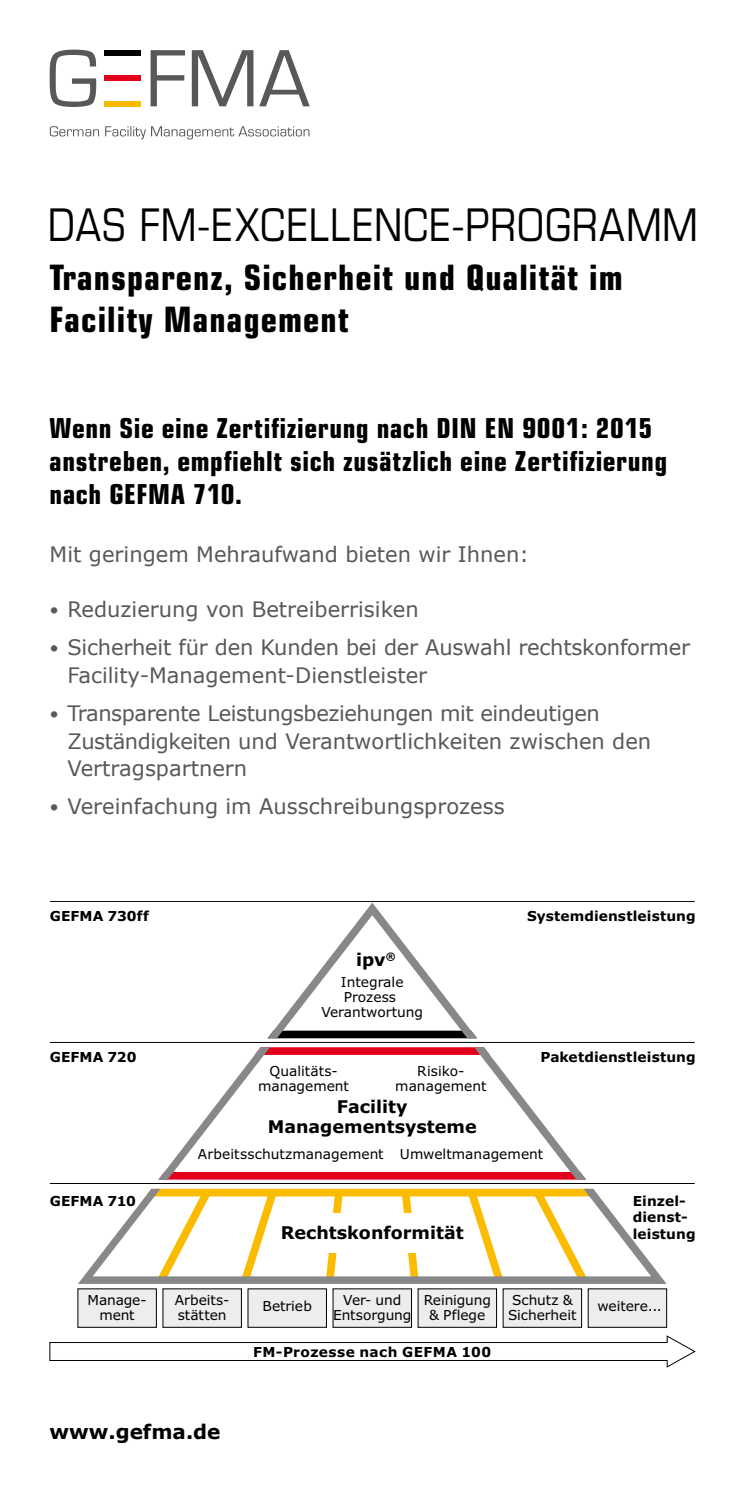
<style>
.page{position:relative;width:745px;height:1489px;background:#fff}
.page>*{position:absolute;margin:0;border:0;box-sizing:border-box;transform-origin:0 0}
.t1{font:condensed 45px "Eurostile";letter-spacing:.005em;color:#000}
.t2{font:700 condensed 35px/42px "Eurostile";letter-spacing:.03em;color:#000}
.t3{font:700 condensed 27.5px/33px "Eurostile";letter-spacing:.02em;color:#000}
.t4{font:21.25px/27.5px "Verdana";color:#58585a}
.t5{font:21.25px/27.5px "Verdana";letter-spacing:-.02em;color:#58585a}
.t6{font:700 20px "Verdana";color:#000}
.t7{font:700 17.5px/20px "Verdana";color:#000;text-align:center}
.t8{font:13.75px/15px "Verdana";color:#000;text-align:center}
.t9{font:700 13.75px/16.5px "Verdana";letter-spacing:.005em;color:#000}
.t10{font:700 13.75px "Verdana";letter-spacing:.03em;color:#000}
.s1{font-size:17.5px}
</style>
<div class="page">
<svg style="left:50px;top:50px;width:46px;height:57px"></svg>
<svg style="left:150px;top:50px;width:35px;height:56px"></svg>
<svg style="left:192px;top:50px;width:61px;height:56px"></svg>
<svg style="left:259px;top:50px;width:50px;height:56px"></svg>
<svg style="left:50px;top:126px;width:259px;height:13px"></svg>
<div style="left:104px;top:101px;width:36px;height:5px;background:#fabb00"></div>
<div style="left:104px;top:75px;width:36px;height:6px;background:#e2001a"></div>
<div style="left:104px;top:50px;width:36px;height:6px;background:#000"></div>
<svg style="left:78px;top:902px;width:588px;height:381px"></svg>
<div style="left:78px;top:1288px;width:78px;height:39px;background:#eceded"></div>
<div style="left:587px;top:1288px;width:79px;height:39px;background:#eceded"></div>
<div style="left:502px;top:1288px;width:79px;height:39px;background:#eceded"></div>
<div style="left:417px;top:1288px;width:79px;height:39px;background:#eceded"></div>
<div style="left:332px;top:1288px;width:79px;height:39px;background:#eceded"></div>
<div style="left:247px;top:1288px;width:79px;height:39px;background:#eceded"></div>
<div style="left:162px;top:1288px;width:79px;height:39px;background:#eceded"></div>
<div style="left:278px;top:1213px;width:188px;height:39px;background:#fff"></div>
<svg style="left:49px;top:1335px;width:646px;height:32px"></svg>
<hr style="left:50px;top:1182px;width:644px;height:1px;background:#000">
<hr style="left:50px;top:1041px;width:644px;height:1px;background:#000">
<hr style="left:50px;top:901px;width:644px;height:1px;background:#000">
<h1 class="t1" style="left:48px;top:198px;width:651px">DAS FM-EXCELLENCE-PROGRAMM</h1>
<h2 class="t2" style="left:50px;top:256px;width:574px">Transparenz, Sicherheit und Qualität im<br>Facility Management</h2>
<h3 class="t3" style="left:50px;top:411px;width:618px">Wenn Sie eine Zertifizierung nach DIN EN 9001: 2015 anstreben, empfiehlt sich zusätzlich eine Zertifizierung nach GEFMA 710.</h3>
<h3 class="t4" style="left:50px;top:540px;width:480px">Mit geringem Mehraufwand bieten wir Ihnen:</h3>
<h3 class="t4" style="left:50px;top:595px;width:370px"><span class="s1">•</span> Reduzierung von Betreiberrisiken</h3>
<h3 class="t4" style="left:67px;top:633px;width:624px;text-indent:-18px"><span class="s1">•</span> Sicherheit für den Kunden bei der Auswahl rechtskonformer<br>Facility-Management-Dienstleister</h3>
<h3 class="t5" style="left:67px;top:699px;width:585px;text-indent:-18px"><span class="s1">•</span> Transparente Leistungsbeziehungen mit eindeutigen<br>Zuständigkeiten und Verantwortlichkeiten zwischen den<br>Vertragspartnern</h3>
<h3 class="t4" style="left:50px;top:792px;width:456px"><span class="s1">•</span> Vereinfachung im Ausschreibungsprozess</h3>
<p class="t9" style="left:50px;top:907px;width:101px">GEFMA 730ff</p>
<p class="t9" style="left:526px;top:907px;width:170px">Systemdienstleistung</p>
<p class="t7" style="left:356px;top:949px;width:41px">ipv<sup>®</sup></p>
<p class="t8" style="left:321px;top:974px;width:103px">Integrale<br>Prozess<br>Verantwortung</p>
<p class="t9" style="left:50px;top:1048px;width:88px">GEFMA 720</p>
<p class="t8" style="left:258px;top:1063px;width:92px">Qualitäts&shy;management</p>
<p class="t8" style="left:395px;top:1063px;width:93px">Risiko&shy;management</p>
<p class="t9" style="left:540px;top:1048px;width:156px">Paketdienstleistung</p>
<p class="t7" style="left:267px;top:1096px;width:210px">Facility<br>Managementsysteme</p>
<p class="t8" style="left:198px;top:1146px;width:346px">Arbeitsschutzmanagement Umweltmanagement</p>
<p class="t9" style="left:50px;top:1192px;width:88px">GEFMA 710</p>
<p class="t7" style="left:280px;top:1222px;width:184px">Rechtskonformität</p>
<p class="t9" style="left:632px;top:1192px;width:64px">Einzel&shy;dienst&shy;leistung</p>
<p class="t8" style="left:87px;top:1291px;width:61px">Manage&shy;ment</p>
<p class="t8" style="left:175px;top:1291px;width:56px;text-align:left">Arbeits&shy;stätten</p>
<p class="t8" style="left:262px;top:1298px;width:51px">Betrieb</p>
<p class="t8" style="left:333px;top:1291px;width:80px">Ver- und<br>Entsorgung</p>
<p class="t8" style="left:423px;top:1291px;width:69px">Reinigung &amp; Pflege</p>
<p class="t8" style="left:507px;top:1291px;width:70px;text-align:left">Schutz &amp;<br>Sicherheit</p>
<p class="t8" style="left:597px;top:1298px;width:66px">weitere...</p>
<p class="t10" style="left:253px;top:1341px;width:239px">FM-Prozesse nach GEFMA 100</p>
<h3 class="t6" style="left:50px;top:1417px;width:172px">www.gefma.de</h3>
</div>
